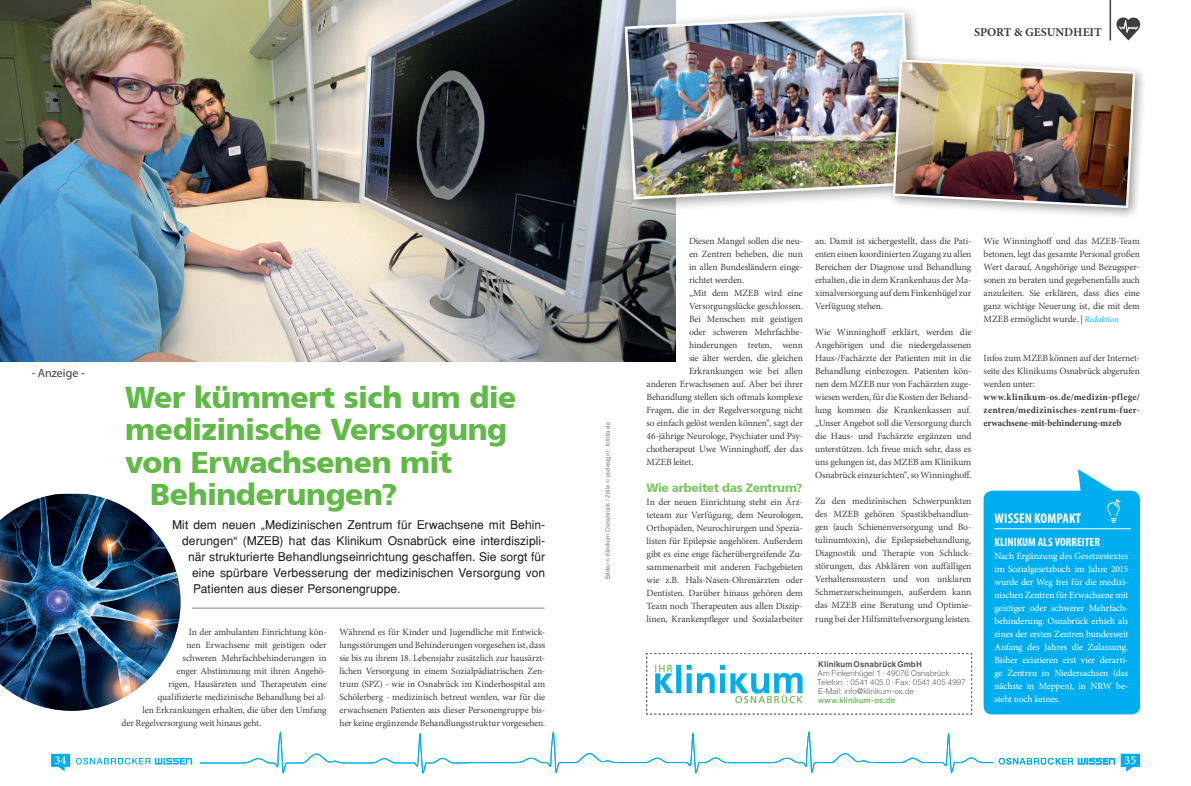
<style>
.page{position:relative;width:1191px;height:786px;background:#fff}
.page>*{position:absolute;margin:0;border:0;box-sizing:border-box;transform-origin:0 0}
.t1{font:900 30px "Frutiger";letter-spacing:-.015em;color:#61b947}
.t2{font:700 condensed 14px "Myriad Pro";letter-spacing:.01em;color:#fff}
.t3{font:12px "Helvetica";letter-spacing:.005em;color:#231f20}
.t4{font:900 12px "Frutiger";letter-spacing:-.03em;color:#80c563}
.t5{font:700 condensed 12px "Myriad Pro";color:#fff}
.t6{font:700 12px "Minion Pro";color:#3e3e3f}
.t7{font:12px "Myriad Pro";color:#3e3e3f}
.t8{font:500 12px "Minion Pro";color:#fff}
.t9{font:9.5px/13px "Minion Pro";letter-spacing:-.015em;color:#3e3e3f;text-align:justify}
.t10{font:9.5px/13px "Minion Pro";letter-spacing:-.01em;color:#fff;text-align:justify}
.t11{font:700 9.5px/13px "Minion Pro";color:#3e3e3f;text-align:justify}
.t12{font:300 8px/9px "Helvetica";letter-spacing:-.01em;color:#57585a}
.t13{font:500 8px "Helvetica 65";letter-spacing:.015em;color:#60bb47}
.t14{font:6px "Helvetica";color:#808285}
.s1{font-family:"Minion Pro";font-weight:600;font-style:italic}
.s2{font-weight:700}
.s3{font-family:"Minion Pro";font-weight:400}
.s4{font-style:italic;font-size:8.5px;color:#00aeef}
</style>
<div class="page">
<hr style="left:192px;top:607px;width:352px;height:1px;background:#808285">
<svg style="left:983px;top:469px;width:157px;height:245px;background:#15b4f0"></svg>
<hr style="left:994px;top:528px;width:137px;height:1px;background:#fff">
<svg style="left:1107px;top:498px;width:13px;height:24px"></svg>
<img style="left:0;top:0;width:675px;height:361px">
<img style="left:0;top:493px;width:181px;height:218px">
<div style="left:617px;top:5px;width:311px;height:209px;background:#231f20;opacity:.45"></div>
<img style="left:623px;top:11px;width:291px;height:190px">
<div style="left:887px;top:53px;width:260px;height:167px;background:#231f20;opacity:.45"></div>
<img style="left:891px;top:58px;width:245px;height:151px">
<svg style="left:646px;top:653px;width:326px;height:61px"></svg>
<svg style="left:199px;top:731px;width:941px;height:43px"></svg>
<svg style="left:76px;top:757px;width:116px;height:7px"></svg>
<svg style="left:51px;top:753px;width:19px;height:18px"></svg>
<hr style="left:1109px;top:0;width:2px;height:40px;background:#3e3e3f">
<svg style="left:1116px;top:17px;width:25px;height:23px"></svg>
<p class="t6" style="left:974px;top:24px;width:129px">SPORT &amp; GESUNDHEIT</p>
<p class="t7" style="left:32px;top:365px;width:55px">- Anzeige -</p>
<p class="t8" style="left:55px;top:752px;width:13px">34</p>
<h1 class="t1" style="left:125px;top:379px;width:393px">Wer kümmert sich um die</h1>
<h1 class="t1" style="left:125px;top:411px;width:383px">medizinische Versorgung</h1>
<h1 class="t1" style="left:125px;top:443px;width:328px">von Erwachsenen mit</h1>
<h1 class="t1" style="left:150px;top:475px;width:249px">Behinderungen?</h1>
<p class="t3" style="left:172px;top:517px;width:374px">Mit dem neuen „Medizinischen Zentrum für Erwachsene mit Behin-</p>
<p class="t3" style="left:182px;top:533px;width:364px">derungen“ (MZEB) hat das Klinikum Osnabrück eine interdiszipli-</p>
<p class="t3" style="left:188px;top:549px;width:359px">när strukturierte Behandlungseinrichtung geschaffen. Sie sorgt für</p>
<p class="t3" style="left:192px;top:565px;width:354px">eine spürbare Verbesserung der medizinischen Versorgung von</p>
<p class="t3" style="left:193px;top:581px;width:209px">Patienten aus dieser Personengruppe.</p>
<p class="t9" style="left:189px;top:625px;width:139px">In der ambulanten Einrichtung kön-</p>
<p class="t9" style="left:187px;top:638px;width:141px">nen Erwachsene mit geistigen oder</p>
<p class="t9" style="left:183px;top:651px;width:146px">schweren Mehrfachbehinderungen in</p>
<p class="t9" style="left:177px;top:664px;width:151px">enger Abstimmung mit ihren Angehö-</p>
<p class="t9" style="left:169px;top:676px;width:160px">rigen, Hausärzten und Therapeuten eine</p>
<p class="t9" style="left:158px;top:689px;width:170px">qualifizierte medizinische Behandlung bei al-</p>
<p class="t9" style="left:143px;top:702px;width:186px">len Erkrankungen erhalten, die über den Umfang</p>
<p class="t9" style="left:122px;top:715px;width:141px">der Regelversorgung weit hinaus geht.</p>
<p class="t9" style="left:339px;top:624px;width:207px">Während es für Kinder und Jugendliche mit Entwick&shy;lungsstörungen und Behinderungen vorgesehen ist, dass sie bis zu ihrem 18. Lebensjahr zusätzlich zur hausärzt&shy;lichen Versorgung in einem Sozialpädiatrischen Zen&shy;trum (SPZ) - wie in Osnabrück im Kinderhospital am Schölerberg - medizinisch betreut werden, war für die erwachsenen Patienten aus dieser Personengruppe bis&shy;her keine ergänzende Behandlungsstruktur vorgesehen.</p>
<p class="t14" style="left:604px;top:578px;width:158px;rotate:-90deg">Bilder <span class="s1">©</span> Klinikum Osnabrück / Zelle <span class="s1">©</span> psdesign1; fotolia.de</p>
<p class="t9" style="left:689px;top:235px;width:115px">Diesen Mangel sollen die neu-</p>
<p class="t9" style="left:689px;top:248px;width:115px">en Zentren beheben, die nun</p>
<p class="t9" style="left:689px;top:261px;width:115px">in allen Bundesländern einge-</p>
<p class="t9" style="left:689px;top:274px;width:57px">richtet werden.</p>
<p class="t9" style="left:689px;top:286px;width:115px">„Mit dem MZEB wird eine</p>
<p class="t9" style="left:689px;top:299px;width:115px">Versorgungslücke geschlossen.</p>
<p class="t9" style="left:689px;top:312px;width:115px">Bei Menschen mit geistigen</p>
<p class="t9" style="left:689px;top:325px;width:115px">oder schweren Mehrfachbe-</p>
<p class="t9" style="left:689px;top:338px;width:115px">hinderungen treten, wenn</p>
<p class="t9" style="left:689px;top:351px;width:115px">sie älter werden, die gleichen</p>
<p class="t9" style="left:689px;top:364px;width:115px">Erkrankungen wie bei allen</p>
<p class="t9" style="left:646px;top:377px;width:158px">anderen Erwachsenen auf. Aber bei ihrer</p>
<p class="t9" style="left:646px;top:390px;width:158px">Behandlung stellen sich oftmals komplexe</p>
<p class="t9" style="left:646px;top:403px;width:158px">Fragen, die in der Regelversorgung nicht</p>
<p class="t9" style="left:646px;top:416px;width:158px">so einfach gelöst werden können“, sagt der</p>
<p class="t9" style="left:646px;top:429px;width:158px">46-jährige Neurologe, Psychiater und Psy-</p>
<p class="t9" style="left:646px;top:442px;width:158px">chotherapeut Uwe Winninghoff, der das</p>
<p class="t9" style="left:646px;top:455px;width:48px">MZEB leitet.</p>
<p class="t4" style="left:646px;top:480px;width:158px">Wie arbeitet das Zentrum?</p>
<p class="t9" style="left:646px;top:495px;width:158px">In der neuen Einrichtung steht ein Ärz&shy;teteam zur Verfügung, dem Neurologen, Orthopäden, Neurochirurgen und Spezia&shy;listen für Epilepsie angehören. Außerdem gibt es eine enge fächerübergreifende Zu&shy;sammenarbeit mit anderen Fachgebieten wie z.B. Hals-Nasen-Ohrenärzten oder Dentisten. Darüber hinaus gehören dem Team noch Therapeuten aus allen Diszip&shy;linen, Krankenpfleger und Sozialarbeiter</p>
<p class="t9" style="left:815px;top:234px;width:158px">an. Damit ist sichergestellt, dass die Pati&shy;enten einen koordinierten Zugang zu allen Bereichen der Diagnose und Behandlung erhalten, die in dem Krankenhaus der Ma&shy;ximalversorgung auf dem Finkenhügel zur Verfügung stehen.</p>
<p class="t9" style="left:815px;top:325px;width:158px">Wie Winninghoff erklärt, werden die Angehörigen und die niedergelassenen Haus-/Fachärzte der Patienten mit in die Behandlung einbezogen. Patienten kön&shy;nen dem MZEB nur von Fachärzten zuge&shy;wiesen werden, für die Kosten der Behand&shy;lung kommen die Krankenkassen auf. „Unser Angebot soll die Versorgung durch die Haus- und Fachärzte ergänzen und unterstützen. Ich freue mich sehr, dass es uns gelungen ist, das MZEB am Klinikum Osnabrück einzurichten“, so Winninghoff.</p>
<p class="t9" style="left:815px;top:494px;width:158px">Zu den medizinischen Schwerpunkten des MZEB gehören Spastikbehandlun&shy;gen (auch Schienenversorgung und Bo&shy;tulinumtoxin), die Epilepsiebehandlung, Diagnostik und Therapie von Schluck&shy;störungen, das Abklären von auffälligen Verhaltensmustern und von unklaren Schmerzerscheinungen, außerdem kann das MZEB eine Beratung und Optimie&shy;rung bei der Hilfsmittelversorgung leisten.</p>
<p class="t12" style="left:817px;top:659px;width:150px"><span class="s2">Klinikum Osnabrück GmbH<br></span>Am Finkenhügel 1 <span class="s3">·</span> 49076 Osnabrück<br>Telefon: : 0541 405 0 <span class="s3">·</span> Fax: 0541 405 4997<br>E-Mail: info@klinikum-os.de</p>
<p class="t13" style="left:818px;top:695px;width:79px">www.klinikum-os.de</p>
<p class="t9" style="left:983px;top:235px;width:158px">Wie Winninghoff und das MZEB-Team betonen, legt das gesamte Personal großen Wert darauf, Angehörige und Bezugsper&shy;sonen zu beraten und gegebenenfalls auch anzuleiten. Sie erklären, dass dies eine ganz wichtige Neuerung ist, die mit dem MZEB ermöglicht wurde. | <span class="s4">Redaktion</span></p>
<p class="t9" style="left:983px;top:352px;width:158px">Infos zum MZEB können auf der Internet&shy;seite des Klinikums Osnabrück abgerufen werden unter:</p>
<p class="t11" style="left:983px;top:390px;width:158px">www.klinikum-os.de/medizin-pflege/ zentren/medizinisches-zentrum-fuer&shy;erwachsene-mit-behinderung-mzeb</p>
<h2 class="t2" style="left:994px;top:509px;width:88px">WISSEN KOMPAKT</h2>
<p class="t5" style="left:994px;top:534px;width:107px">KLINIKUM ALS VORREITER</p>
<p class="t10" style="left:994px;top:549px;width:135px">Nach Ergänzung des Gesetzestextes im Sozialgesetzbuch im Jahre 2015 wurde der Weg frei für die medizi&shy;nischen Zentren für Erwachsene mit geistiger oder schwerer Mehrfach&shy;behinderung. Osnabrück erhielt als eines der ersten Zentren bundesweit Anfang des Jahres die Zulassung.<br>Bisher existieren erst vier derarti&shy;ge Zentren in Niedersachsen (das nächste in Meppen), in NRW be&shy;steht noch keines.</p>
<p class="t8" style="left:1124px;top:752px;width:13px">35</p>
</div>
